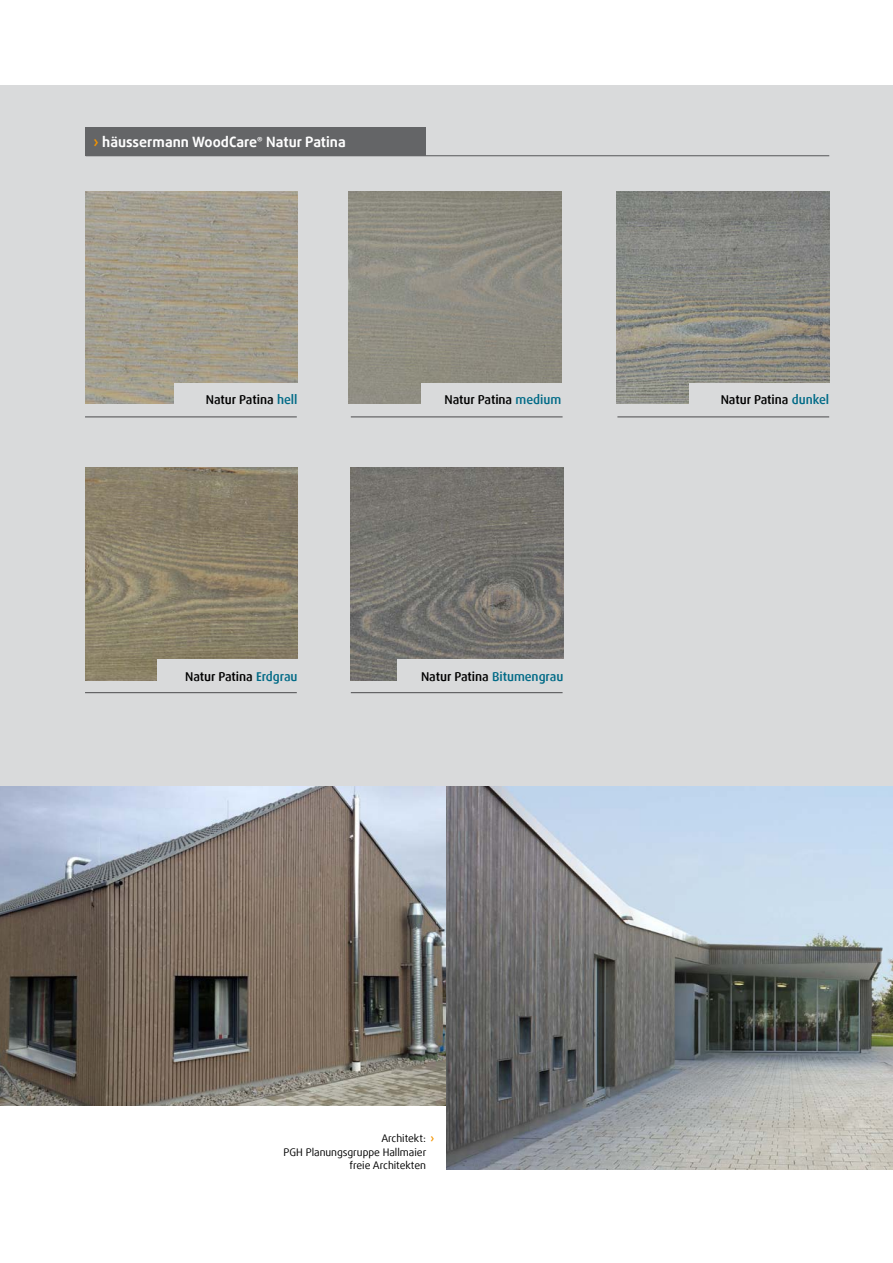
<style>
.page{position:relative;width:893px;height:1263px;background:#fff}
.page>*{position:absolute;margin:0;border:0;box-sizing:border-box;transform-origin:0 0}
.t1{font:700 14.25px "Daxline Offc Pro";color:#fff}
.t2{font:500 12.75px "Dax Offc";letter-spacing:-.005em;color:#000}
.t3{font:10.5px "Daxline Offc Pro";letter-spacing:-.005em;color:#000}
.s1{color:#f39400}
.s2{color:#006a86}
.s3{font-weight:700;color:#f39400}
</style>
<div class="page">
<div style="left:0;top:85px;width:893px;height:740px;background:#d9dadb"></div>
<div style="left:85px;top:128px;width:340px;height:28px;background:#646567"></div>
<img style="left:0;top:787px;width:446px;height:319px">
<img style="left:85px;top:191px;width:213px;height:213px">
<div style="left:174px;top:383px;width:128px;height:25px;background:#d9dadb"></div>
<img style="left:349px;top:191px;width:212px;height:213px">
<div style="left:421px;top:383px;width:144px;height:25px;background:#d9dadb"></div>
<img style="left:617px;top:191px;width:212px;height:213px">
<div style="left:689px;top:383px;width:144px;height:25px;background:#d9dadb"></div>
<hr style="left:86px;top:155px;width:743px;height:1px;background:#646567">
<hr style="left:85px;top:692px;width:212px;height:1px;background:#4b4b4d">
<hr style="left:85px;top:416px;width:212px;height:1px;background:#4b4b4d">
<hr style="left:351px;top:692px;width:212px;height:1px;background:#4b4b4d">
<hr style="left:351px;top:416px;width:212px;height:1px;background:#4b4b4d">
<hr style="left:617px;top:416px;width:212px;height:1px;background:#4b4b4d">
<img style="left:85px;top:468px;width:213px;height:212px">
<div style="left:157px;top:659px;width:145px;height:26px;background:#d9dadb"></div>
<img style="left:351px;top:468px;width:212px;height:212px">
<div style="left:397px;top:659px;width:171px;height:26px;background:#d9dadb"></div>
<img style="left:446px;top:787px;width:447px;height:382px">
<p class="t1" style="left:94px;top:133px;width:254px"><span class="s1">›</span> häussermann WoodCare<sup>®</sup> Natur Patina</p>
<p class="t2" style="left:206px;top:392px;width:93px">Natur Patina <span class="s2">hell</span></p>
<p class="t2" style="left:445px;top:392px;width:118px">Natur Patina <span class="s2">medium</span></p>
<p class="t2" style="left:721px;top:392px;width:110px">Natur Patina <span class="s2">dunkel</span></p>
<p class="t2" style="left:185px;top:668px;width:114px">Natur Patina <span class="s2">Erdgrau</span></p>
<p class="t2" style="left:421px;top:668px;width:144px">Natur Patina <span class="s2">Bitumengrau</span></p>
<p class="t3" style="left:381px;top:1132px;width:55px">Architekt: <span class="s3">›</span></p>
<p class="t3" style="left:284px;top:1145px;width:144px">PGH Planungsgruppe Hallmaier</p>
<p class="t3" style="left:349px;top:1159px;width:78px">freie Architekten</p>
</div>
